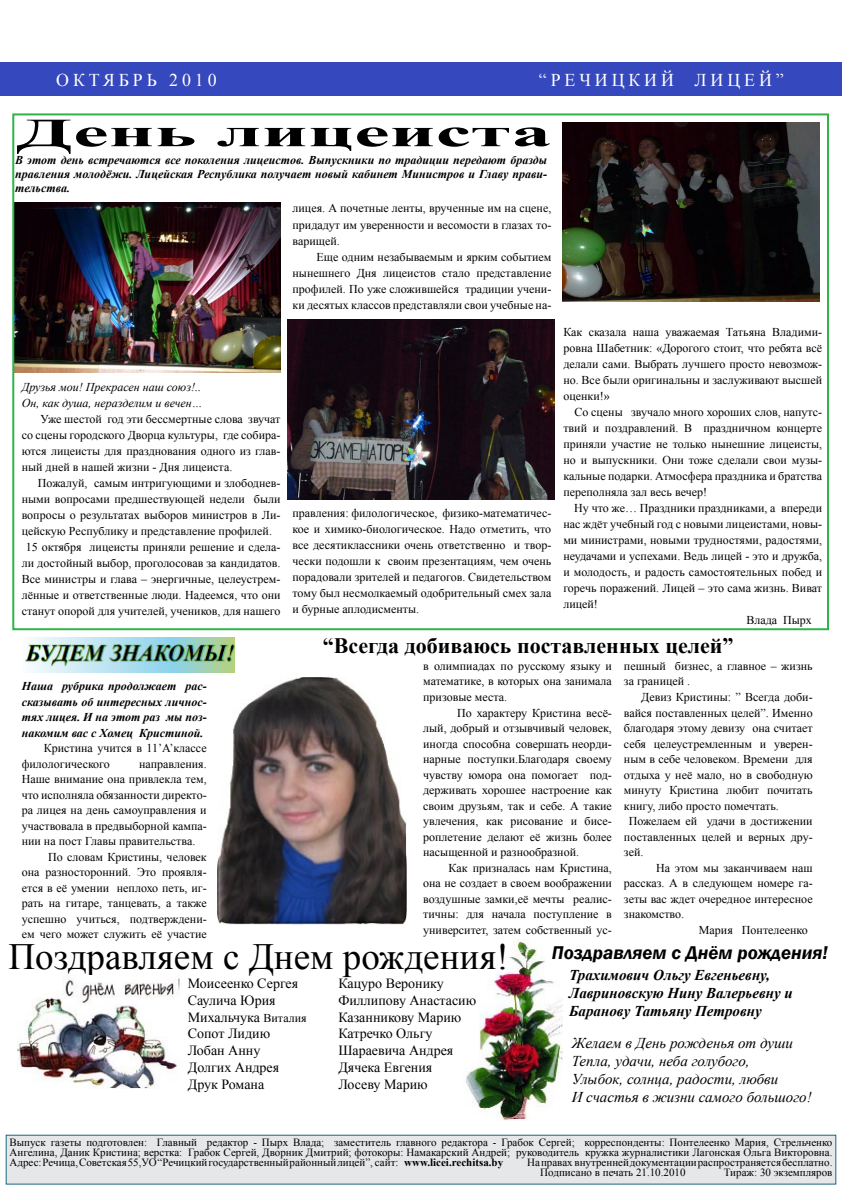
<style>
.page{position:relative;width:842px;height:1191px;background:#fff}
.page>*{position:absolute;margin:0;border:0;box-sizing:border-box;transform-origin:0 0}
.t1{font:700 40px "Times New Roman";color:#000;scale:2 1}
.t2{font:37px "Times New Roman";color:#000}
.t3{font:700 22px "Times New Roman";color:#000}
.t4{font:italic 600 19px "Franklin Gothic";color:#000}
.t5{font:18px "Times New Roman";letter-spacing:.22em;color:#fff}
.t6{font:italic 15px/18px "Times New Roman";color:#000}
.t7{font:italic 700 15px/18px "Times New Roman";color:#000}
.t8{font:14px/16.8px "Times New Roman";color:#000}
.t9{font:12px/16px "Times New Roman";color:#000;text-align:justify}
.t10{font:italic 700 12px/15.5px "Times New Roman";color:#000;text-align:justify}
.t11{font:italic 12px/16px "Times New Roman";color:#000}
.t12{font:11px/10px "Times New Roman";color:#000;text-align:justify}
.s1{font-size:12px}
.s2{font-weight:700}
</style>
<div class="page">
<img style="left:465px;top:939px;width:97px;height:181px">
<div style="left:6px;top:1135px;width:830px;height:49px;background:#e6e7e8"></div>
<div style="left:6px;top:1134px;width:830px;height:50px;border:1px solid #1a6784"></div>
<div style="left:0;top:62px;width:842px;height:34px;background:#3548be"></div>
<img style="left:17px;top:977px;width:163px;height:112px">
<img style="left:217px;top:677px;width:189px;height:247px">
<img style="left:15px;top:203px;width:266px;height:170px">
<img style="left:287px;top:320px;width:267px;height:179px">
<img style="left:562px;top:123px;width:257px;height:178px">
<img style="left:25px;top:637px;width:210px;height:35px">
<h3 class="t5" style="left:56px;top:68px;width:162px">ОКТЯБРЬ 2010</h3>
<h3 class="t5" style="left:539px;top:68px;width:246px">“РЕЧИЦКИЙ ЛИЦЕЙ”</h3>
<h1 class="t1" style="left:17px;top:105px;width:269px">День лицеиста</h1>
<p class="t10" style="left:15px;top:152px;width:533px;line-height:14.4px">В этот день встречаются все поколения лицеистов. Выпускники по традиции передают бразды правления молодёжи. Лицейская Республика получает новый кабинет Министров и Главу прави&shy;тельства.</p>
<p class="t11" style="left:22px;top:379px;width:182px">Друзья мои! Прекрасен наш союз!..<br>Он, как душа, неразделим и вечен…</p>
<p class="t9" style="left:22px;top:411px;width:260px;text-indent:19px">Уже шестой год эти бессмертные слова звучат со сцены городского Дворца культуры, где собира&shy;ются лицеисты для празднования одного из глав&shy;ный дней в нашей жизни - Дня лицеиста.</p>
<p class="t9" style="left:38px;top:475px;width:244px">Пожалуй, самым интригующими и злободнев-</p>
<p class="t9" style="left:22px;top:491px;width:260px">ными вопросами предшествующей недели были</p>
<p class="t9" style="left:22px;top:507px;width:260px">вопросы о результатах выборов министров в Ли-</p>
<p class="t9" style="left:22px;top:523px;width:252px">цейскую Республику и представление профилей.</p>
<p class="t9" style="left:26px;top:539px;width:256px">15 октября лицеисты приняли решение и сдела-</p>
<p class="t9" style="left:22px;top:555px;width:260px">ли достойный выбор, проголосовав за кандидатов.</p>
<p class="t9" style="left:22px;top:571px;width:260px">Все министры и глава – энергичные, целеустрем-</p>
<p class="t9" style="left:22px;top:587px;width:260px">лённые и ответственные люди. Надеемся, что они</p>
<p class="t9" style="left:22px;top:603px;width:260px">станут опорой для учителей, учеников, для нашего</p>
<p class="t10" style="left:22px;top:678px;width:186px">Наша рубрика продолжает рас&shy;сказывать об интересных личнос&shy;тях лицея. И на этот раз мы поз&shy;накомим вас с Хомец Кристиной.</p>
<p class="t9" style="left:22px;top:740px;width:187px;line-height:15.5px;text-indent:22px">Кристина учится в 11’A’классе филологического</p>
<p class="t9" style="left:139px;top:755px;width:69px">направления.</p>
<p class="t9" style="left:22px;top:771px;width:187px">Наше внимание она привлекла тем,</p>
<p class="t9" style="left:22px;top:786px;width:186px">что исполняла обязанности директо-</p>
<p class="t9" style="left:22px;top:802px;width:186px">ра лицея на день самоуправления и</p>
<p class="t9" style="left:22px;top:817px;width:186px">участвовала в предвыборной кампа-</p>
<p class="t9" style="left:22px;top:833px;width:175px">нии на пост Главы правительства.</p>
<p class="t9" style="left:48px;top:848px;width:160px">По словам Кристины, человек</p>
<p class="t9" style="left:22px;top:864px;width:186px">она разносторонний. Это проявля-</p>
<p class="t9" style="left:22px;top:879px;width:186px">ется в её умении неплохо петь, иг-</p>
<p class="t9" style="left:22px;top:895px;width:186px">рать на гитаре, танцевать, а также</p>
<p class="t9" style="left:22px;top:910px;width:186px">успешно учиться, подтверждени-</p>
<p class="t9" style="left:22px;top:926px;width:187px">ем чего может служить её участие</p>
<p class="t9" style="left:293px;top:200px;width:260px">лицея. А почетные ленты, врученные им на сцене, придадут им уверенности и весомости в глазах то&shy;варищей.</p>
<p class="t9" style="left:293px;top:248px;width:260px;text-indent:24px">Еще одним незабываемым и ярким событием нынешнего Дня лицеистов стало представление профилей. По уже сложившейся традиции учени&shy;ки десятых классов представляли свои учебные на-</p>
<p class="t9" style="left:293px;top:504px;width:260px">правления: филологическое, физико-математичес&shy;кое и химико-биологическое. Надо отметить, что все десятиклассники очень ответственно и твор&shy;чески подошли к своим презентациям, чем очень порадовали зрителей и педагогов. Свидетельством тому был несмолкаемый одобрительный смех зала и бурные аплодисменты.</p>
<p class="t9" style="left:563px;top:323px;width:260px">Как сказала наша уважаемая Татьяна Владими&shy;ровна Шабетник: «Дорогого стоит, что ребята всё делали сами. Выбрать лучшего просто невозмож&shy;но. Все были оригинальны и заслуживают высшей оценки!»</p>
<p class="t9" style="left:563px;top:403px;width:260px;text-indent:11px">Со сцены звучало много хороших слов, напутс&shy;твий и поздравлений. В праздничном концерте приняли участие не только нынешние лицеисты, но и выпускники. Они тоже сделали свои музы&shy;кальные подарки. Атмосфера праздника и братства переполняла зал весь вечер!</p>
<p class="t9" style="left:574px;top:499px;width:249px">Ну что же… Праздники праздниками, а впереди</p>
<p class="t9" style="left:563px;top:515px;width:260px">нас ждёт учебный год с новыми лицеистами, новы-</p>
<p class="t9" style="left:563px;top:531px;width:260px">ми министрами, новыми трудностями, радостями,</p>
<p class="t9" style="left:563px;top:547px;width:260px">неудачами и успехами. Ведь лицей - это и дружба,</p>
<p class="t9" style="left:563px;top:563px;width:260px">и молодость, и радость самостоятельных побед и</p>
<p class="t9" style="left:563px;top:579px;width:260px">горечь поражений. Лицей – это сама жизнь. Виват</p>
<p class="t9" style="left:563px;top:595px;width:36px">лицей!</p>
<p class="t9" style="left:746px;top:611px;width:67px">Влада Пырх</p>
<h3 class="t3" style="left:323px;top:631px;width:412px">“Всегда добиваюсь поставленных целей”</h3>
<p class="t9" style="left:423px;top:658px;width:190px;line-height:15.5px">в олимпиадах по русскому языку и математике, в которых она занимала призовые места.</p>
<p class="t9" style="left:423px;top:704px;width:190px;line-height:15.5px;text-indent:34px">По характеру Кристина весё&shy;лый, добрый и отзывчивый человек, иногда способна совершать неорди&shy;нарные поступки.Благодаря своему чувству юмора она помогает под&shy;держивать хорошее настроение как своим друзьям, так и себе. А такие увлечения, как рисование и бисе&shy;роплетение делают её жизнь более насыщенной и разнообразной.</p>
<p class="t9" style="left:423px;top:859px;width:190px;line-height:15.5px;text-indent:25px">Как призналась нам Кристина, она не создает в своем воображении воздушные замки,её мечты реалис&shy;тичны: для начала поступление в университет, затем собственный ус-</p>
<p class="t9" style="left:624px;top:658px;width:190px;line-height:15.5px">пешный бизнес, а главное – жизнь за границей .</p>
<p class="t9" style="left:641px;top:689px;width:173px">Девиз Кристины: ” Всегда доби-</p>
<p class="t9" style="left:624px;top:704px;width:190px">вайся поставленных целей”. Именно</p>
<p class="t9" style="left:624px;top:720px;width:190px">благодаря этому девизу она считает</p>
<p class="t9" style="left:624px;top:735px;width:190px">себя целеустремленным и уверен-</p>
<p class="t9" style="left:624px;top:751px;width:190px">ным в себе человеком. Времени для</p>
<p class="t9" style="left:624px;top:766px;width:190px">отдыха у неё мало, но в свободную</p>
<p class="t9" style="left:624px;top:782px;width:190px">минуту Кристина любит почитать</p>
<p class="t9" style="left:624px;top:797px;width:157px">книгу, либо просто помечтать.</p>
<p class="t9" style="left:629px;top:813px;width:185px">Пожелаем ей удачи в достижении</p>
<p class="t9" style="left:624px;top:828px;width:190px">поставленных целей и верных дру-</p>
<p class="t9" style="left:624px;top:844px;width:21px">зей.</p>
<p class="t9" style="left:656px;top:859px;width:158px">На этом мы заканчиваем наш</p>
<p class="t9" style="left:624px;top:875px;width:190px">рассказ. А в следующем номере га-</p>
<p class="t9" style="left:624px;top:890px;width:190px">зеты вас ждет очередное интересное</p>
<p class="t9" style="left:624px;top:906px;width:62px">знакомство.</p>
<p class="t9" style="left:699px;top:921px;width:110px">Мария Понтелеенко</p>
<h2 class="t2" style="left:9px;top:932px;width:502px">Поздравляем с Днем рождения!</h2>
<p class="t8" style="left:188px;top:974px;width:120px">Моисеенко Сергея<br>Саулича Юрия<br>Михальчука <span class="s1">Виталия<br></span>Сопот Лидию<br>Лобан Анну<br>Долгих Андрея<br>Друк Романа</p>
<p class="t8" style="left:338px;top:974px;width:139px">Кацуро Веронику<br>Филлипову Анастасию<br>Казанникову Марию<br>Катречко Ольгу<br>Шараевича Андрея<br>Дячека Евгения<br>Лосеву Марию</p>
<h3 class="t4" style="left:552px;top:940px;width:278px">Поздравляем с Днём рождения!</h3>
<p class="t7" style="left:569px;top:965px;width:225px">Трахимович Ольгу Евгеньевну,<br>Лавриновскую Нину Валерьевну и<br>Баранову Татьяну Петровну</p>
<p class="t6" style="left:572px;top:1033px;width:241px">Желаем в День рожденья от души<br>Тепла, удачи, неба голубого,<br>Улыбок, солнца, радости, любви<br>И счастья в жизни самого большого!</p>
<p class="t12" style="left:10px;top:1137px;width:824px">Выпуск газеты подготовлен: Главный редактор - Пырх Влада; заместитель главного редактора - Грабок Сергей; корреспонденты: Понтелеенко Мария, Стрельченко Ангелина, Даник Кристина; верстка: Грабок Сергей, Дворник Дмитрий; фотокоры: Намакарский Андрей; руководитель кружка журналистики Лагонская Ольга Викторовна.<br>Адрес: Речица, Советская 55,УО “Речицкий государственный районный лицей”, сайт: <span class="s2">www.licei.rechitsa.by</span></p>
<p class="t12" style="left:540px;top:1157px;width:294px;text-indent:-13px">На правах внутренней документации распространяется бесплатно.<br>Подписано в печать 21.10.2010</p>
<p class="t12" style="left:724px;top:1167px;width:110px">Тираж: 30 экземпляров</p>
</div>
